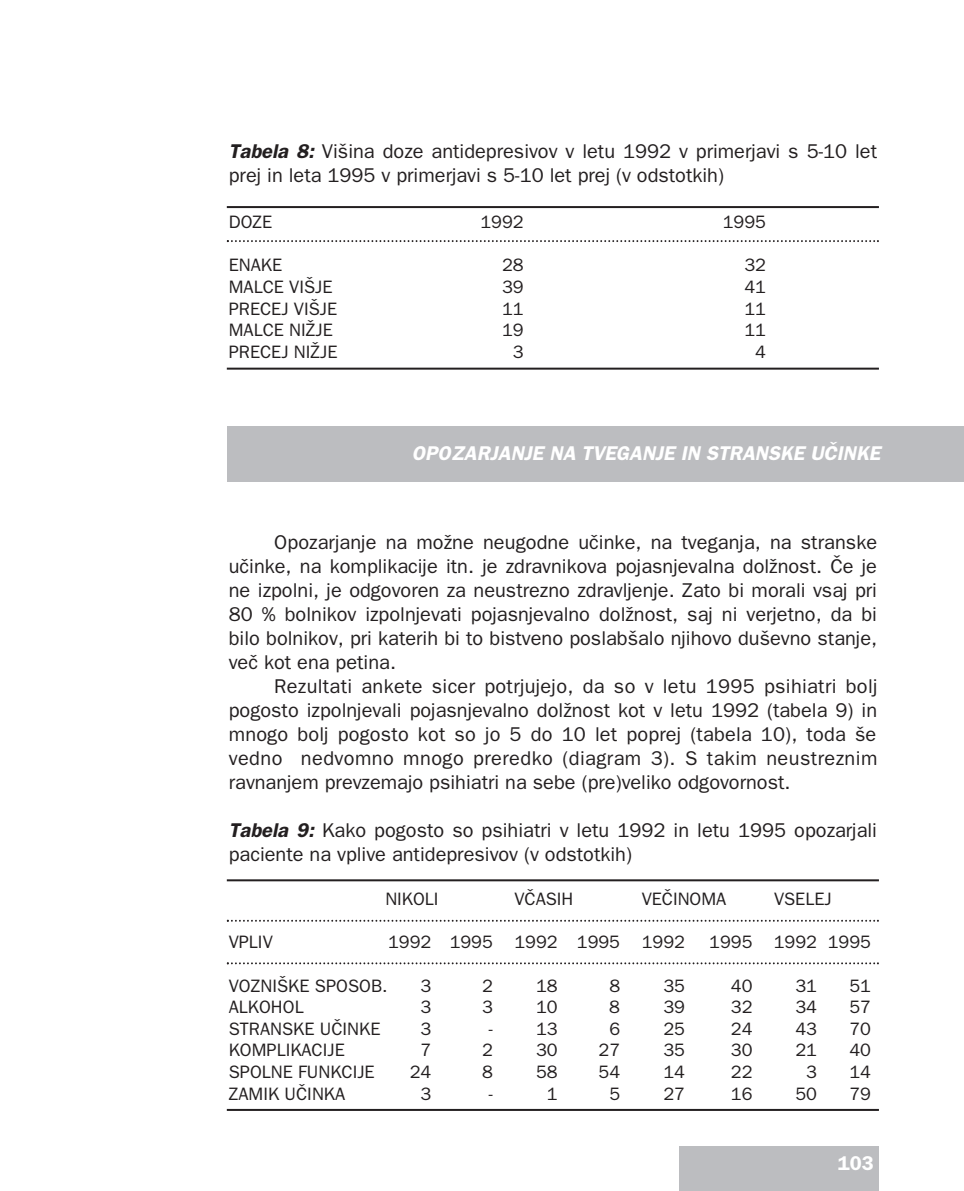
<style>
.page{position:relative;width:964px;height:1191px;background:#fff}
.page>*{position:absolute;margin:0;border:0;box-sizing:border-box;transform-origin:0 0}
.t1{font:20px/24px "SS Franklin Gothic";color:#231f20}
.t2{font:italic 600 20px "SS Franklin Gothic";color:#fff}
.t3{font:600 20px "SS Franklin Gothic";color:#fff}
.t4{font:18px "SS Franklin Gothic";color:#231f20}
.s1{font-weight:600;font-style:italic}
</style>
<div class="page">
<div style="left:679px;top:1146px;width:200px;height:45px;background:#bcbdc0"></div>
<hr style="left:227px;top:206px;width:652px;height:2px;background:#231f20">
<hr style="left:227px;top:368px;width:652px;height:2px;background:#231f20">
<svg style="left:227px;top:240px;width:652px;height:2px"></svg>
<div style="left:227px;top:426px;width:737px;height:55px;background:#bcbdc0"></div>
<hr style="left:227px;top:879px;width:652px;height:2px;background:#231f20">
<svg style="left:227px;top:919px;width:652px;height:2px"></svg>
<svg style="left:227px;top:962px;width:652px;height:2px"></svg>
<hr style="left:227px;top:1109px;width:652px;height:2px;background:#231f20">
<p class="t1" style="left:229px;top:139px;width:650px"><span class="s1">Tabela 8:</span> Vi{ina doze antidepresivov v letu 1992 v primerjavi s 5-10 let prej in leta 1995 v primerjavi s 5-10 let prej (v odstotkih)</p>
<p class="t4" style="left:229px;top:211px;width:45px">DOZE</p>
<p class="t4" style="left:480px;top:211px;width:45px">1992</p>
<p class="t4" style="left:723px;top:211px;width:45px">1995</p>
<p class="t4" style="left:229px;top:255px;width:55px">ENAKE</p>
<p class="t4" style="left:502px;top:255px;width:23px">28</p>
<p class="t4" style="left:744px;top:255px;width:23px">32</p>
<p class="t4" style="left:229px;top:276px;width:105px">MALCE VI[JE</p>
<p class="t4" style="left:502px;top:276px;width:23px">39</p>
<p class="t4" style="left:744px;top:276px;width:23px">41</p>
<p class="t4" style="left:229px;top:298px;width:110px">PRECEJ VI[JE</p>
<p class="t4" style="left:502px;top:298px;width:23px">11</p>
<p class="t4" style="left:744px;top:298px;width:23px">11</p>
<p class="t4" style="left:229px;top:319px;width:106px">MALCE NI@JE</p>
<p class="t4" style="left:502px;top:319px;width:23px">19</p>
<p class="t4" style="left:744px;top:319px;width:23px">11</p>
<p class="t4" style="left:229px;top:341px;width:110px">PRECEJ NI@JE</p>
<p class="t4" style="left:513px;top:341px;width:12px">3</p>
<p class="t4" style="left:755px;top:341px;width:12px">4</p>
<p class="t2" style="left:412px;top:442px;width:470px">OPOZARJANJE NA TVEGANJE IN STRANSKE U^INKE</p>
<p class="t1" style="left:229px;top:530px;width:650px;text-align:justify;text-indent:45px">Opozarjanje na mo`ne neugodne u~inke, na tveganja, na stranske u~inke, na komplikacije itn. je zdravnikova pojasnjevalna dol`nost. ^e je ne izpolni, je odgovoren za neustrezno zdravljenje. Zato bi morali vsaj pri 80 % bolnikov izpolnjevati pojasnjevalno dol`nost, saj ni verjetno, da bi bilo bolnikov, pri katerih bi to bistveno poslab{alo njihovo du{evno stanje, ve~ kot ena petina.</p>
<p class="t1" style="left:229px;top:674px;width:650px;text-align:justify;text-indent:45px">Rezultati ankete sicer potrjujejo, da so v letu 1995 psihiatri bolj pogosto izpolnjevali pojasnjevalno dol`nost kot v letu 1992 (tabela 9) in mnogo bolj pogosto kot so jo 5 do 10 let poprej (tabela 10), toda {e vedno nedvomno mnogo preredko (diagram 3). S takim neustreznim ravnanjem prevzemajo psihiatri na sebe (pre)veliko odgovornost.</p>
<p class="t1" style="left:229px;top:818px;width:650px"><span class="s1">Tabela 9:</span> Kako pogosto so psihiatri v letu 1992 in letu 1995 opozarjali paciente na vplive antidepresivov (v odstotkih)</p>
<p class="t4" style="left:385px;top:888px;width:55px">NIKOLI</p>
<p class="t4" style="left:514px;top:888px;width:61px">V^ASIH</p>
<p class="t4" style="left:642px;top:888px;width:86px">VE^INOMA</p>
<p class="t4" style="left:774px;top:888px;width:59px">VSELEJ</p>
<p class="t4" style="left:229px;top:931px;width:45px">VPLIV</p>
<p class="t4" style="left:388px;top:931px;width:298px">1992 1995 1992 1995 1992</p>
<p class="t4" style="left:709px;top:931px;width:163px">1995 1992 1995</p>
<p class="t4" style="left:229px;top:975px;width:160px">VOZNI[KE SPOSOB.</p>
<p class="t4" style="left:421px;top:975px;width:12px">3</p>
<p class="t4" style="left:482px;top:975px;width:12px">2</p>
<p class="t4" style="left:536px;top:975px;width:23px">18</p>
<p class="t4" style="left:609px;top:975px;width:12px">8</p>
<p class="t4" style="left:663px;top:975px;width:23px">35</p>
<p class="t4" style="left:731px;top:975px;width:23px">40</p>
<p class="t4" style="left:795px;top:975px;width:23px">31</p>
<p class="t4" style="left:849px;top:975px;width:23px">51</p>
<p class="t4" style="left:229px;top:996px;width:76px">ALKOHOL</p>
<p class="t4" style="left:420px;top:996px;width:12px">3</p>
<p class="t4" style="left:482px;top:996px;width:12px">3</p>
<p class="t4" style="left:536px;top:996px;width:23px">10</p>
<p class="t4" style="left:609px;top:996px;width:12px">8</p>
<p class="t4" style="left:663px;top:996px;width:23px">39</p>
<p class="t4" style="left:731px;top:996px;width:23px">32</p>
<p class="t4" style="left:795px;top:996px;width:23px">34</p>
<p class="t4" style="left:849px;top:996px;width:23px">57</p>
<p class="t4" style="left:229px;top:1018px;width:153px">STRANSKE U^INKE</p>
<p class="t4" style="left:421px;top:1018px;width:12px">3</p>
<p class="t4" style="left:489px;top:1018px;width:5px">-</p>
<p class="t4" style="left:536px;top:1018px;width:23px">13</p>
<p class="t4" style="left:609px;top:1018px;width:12px">6</p>
<p class="t4" style="left:663px;top:1018px;width:23px">25</p>
<p class="t4" style="left:731px;top:1018px;width:23px">24</p>
<p class="t4" style="left:795px;top:1018px;width:23px">43</p>
<p class="t4" style="left:849px;top:1018px;width:23px">70</p>
<p class="t4" style="left:229px;top:1039px;width:117px">KOMPLIKACIJE</p>
<p class="t4" style="left:421px;top:1039px;width:12px">7</p>
<p class="t4" style="left:482px;top:1039px;width:12px">2</p>
<p class="t4" style="left:536px;top:1039px;width:23px">30</p>
<p class="t4" style="left:598px;top:1039px;width:23px">27</p>
<p class="t4" style="left:663px;top:1039px;width:23px">35</p>
<p class="t4" style="left:731px;top:1039px;width:23px">30</p>
<p class="t4" style="left:795px;top:1039px;width:23px">21</p>
<p class="t4" style="left:849px;top:1039px;width:23px">40</p>
<p class="t4" style="left:229px;top:1061px;width:147px">SPOLNE FUNKCIJE</p>
<p class="t4" style="left:410px;top:1061px;width:23px">24</p>
<p class="t4" style="left:482px;top:1061px;width:12px">8</p>
<p class="t4" style="left:536px;top:1061px;width:23px">58</p>
<p class="t4" style="left:598px;top:1061px;width:23px">54</p>
<p class="t4" style="left:663px;top:1061px;width:23px">14</p>
<p class="t4" style="left:731px;top:1061px;width:23px">22</p>
<p class="t4" style="left:806px;top:1061px;width:12px">3</p>
<p class="t4" style="left:849px;top:1061px;width:23px">14</p>
<p class="t4" style="left:229px;top:1083px;width:118px">ZAMIK U^INKA</p>
<p class="t4" style="left:421px;top:1083px;width:12px">3</p>
<p class="t4" style="left:489px;top:1083px;width:5px">-</p>
<p class="t4" style="left:547px;top:1083px;width:12px">1</p>
<p class="t4" style="left:609px;top:1083px;width:12px">5</p>
<p class="t4" style="left:663px;top:1083px;width:23px">27</p>
<p class="t4" style="left:731px;top:1083px;width:23px">16</p>
<p class="t4" style="left:795px;top:1083px;width:23px">50</p>
<p class="t4" style="left:849px;top:1083px;width:23px">79</p>
<p class="t3" style="left:838px;top:1151px;width:37px">103</p>
</div>
